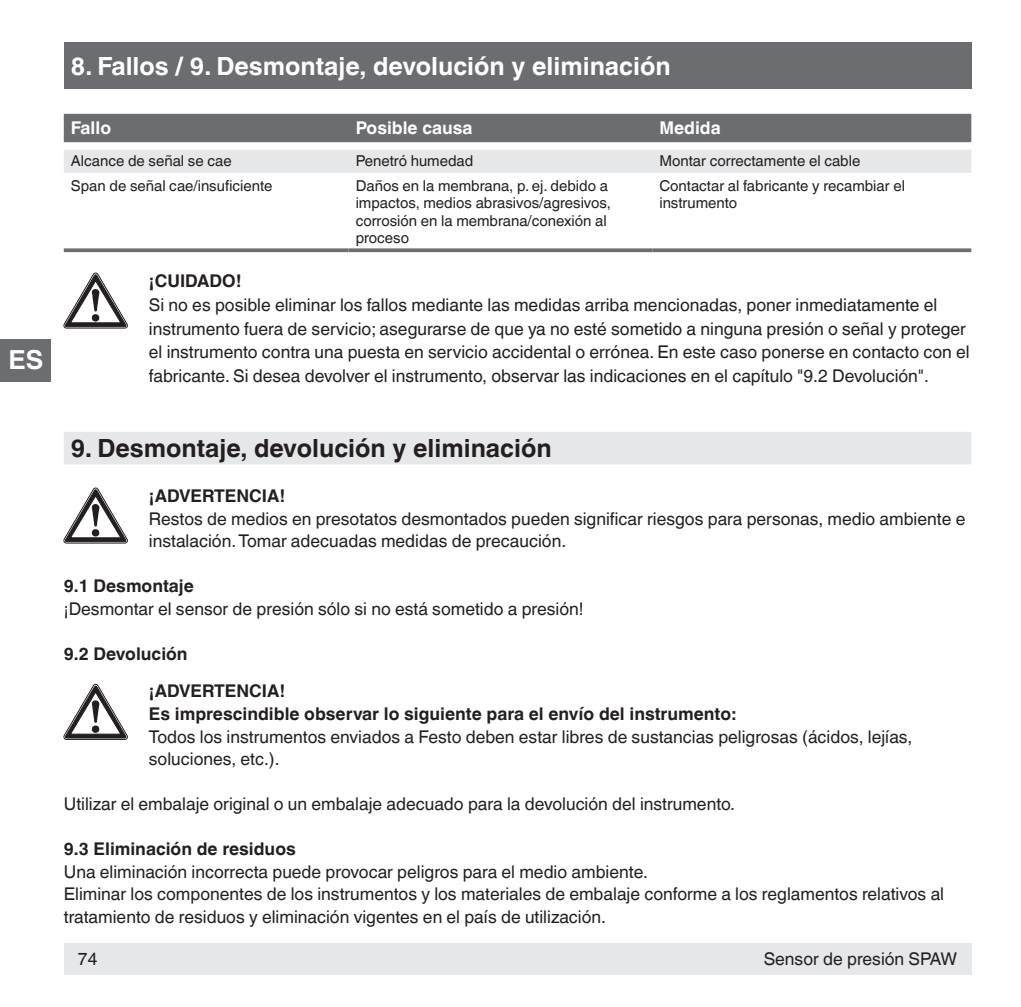
<style>
.page{position:relative;width:1021px;height:1007px;background:#fff}
.page>*{position:absolute;margin:0;border:0;box-sizing:border-box;transform-origin:0 0}
.t1{font:700 26.25px "Helvetica World";color:#fff}
.t2{font:700 25px "Helvetica World";color:#fff}
.t3{font:700 25px "Helvetica World";color:#231f20}
.t4{font:17.5px/22.5px "Helvetica World";color:#231f20}
.t5{font:700 17.5px/37.5px "Helvetica World";color:#231f20}
.t6{font:700 17.5px "Helvetica World";color:#fff}
.t7{font:15px/17.5px "Helvetica World";color:#231f20}
</style>
<div class="page">
<div style="left:64px;top:942px;width:907px;height:32px;background:#e6e7e9"></div>
<div style="left:64px;top:42px;width:907px;height:47px;background:#6c6d70"></div>
<div style="left:0;top:338px;width:50px;height:43px;background:#6c6d70"></div>
<div style="left:64px;top:432px;width:907px;height:32px;background:#e6e7e9"></div>
<div style="left:64px;top:114px;width:907px;height:28px;background:#6c6d70"></div>
<div style="left:64px;top:150px;width:907px;height:23px;background:#e6e7e9"></div>
<svg style="left:64px;top:248px;width:284px;height:4px"></svg>
<svg style="left:348px;top:248px;width:304px;height:4px"></svg>
<svg style="left:652px;top:248px;width:319px;height:4px"></svg>
<svg style="left:64px;top:488px;width:63px;height:55px"></svg>
<svg style="left:64px;top:273px;width:63px;height:55px"></svg>
<svg style="left:64px;top:684px;width:63px;height:55px"></svg>
<h1 class="t1" style="left:8px;top:345px;width:36px">ES</h1>
<h2 class="t2" style="left:71px;top:51px;width:601px">8. Fallos / 9. Desmontaje, devolución y eliminación</h2>
<p class="t6" style="left:71px;top:118px;width:42px">Fallo</p>
<p class="t6" style="left:356px;top:118px;width:118px">Posible causa</p>
<p class="t6" style="left:659px;top:118px;width:63px">Medida</p>
<p class="t7" style="left:71px;top:152px;width:162px">Alcance de señal se cae</p>
<p class="t7" style="left:356px;top:152px;width:119px">Penetró humedad</p>
<p class="t7" style="left:659px;top:152px;width:202px">Montar correctamente el cable</p>
<p class="t7" style="left:71px;top:177px;width:203px">Span de señal cae/insuficiente</p>
<p class="t7" style="left:356px;top:177px;width:257px">Daños en la membrana, p. ej. debido a impactos, medios abrasivos/agresivos, corrosión en la membrana/conexión al proceso</p>
<p class="t7" style="left:659px;top:177px;width:247px">Contactar al fabricante y recambiar el instrumento</p>
<p class="t5" style="left:149px;top:262px;width:94px">¡CUIDADO!</p>
<p class="t4" style="left:149px;top:293px;width:822px;line-height:23.8px">Si no es posible eliminar los fallos mediante las medidas arriba mencionadas, poner inmediatamente el instrumento fuera de servicio; asegurarse de que ya no esté sometido a ninguna presión o señal y proteger el instrumento contra una puesta en servicio accidental o errónea. En este caso ponerse en contacto con el fabricante. Si desea devolver el instrumento, observar las indicaciones en el capítulo "9.2 Devolución".</p>
<h2 class="t3" style="left:71px;top:434px;width:482px">9. Desmontaje, devolución y eliminación</h2>
<p class="t5" style="left:149px;top:477px;width:138px">¡ADVERTENCIA!</p>
<p class="t4" style="left:149px;top:507px;width:818px">Restos de medios en presotatos desmontados pueden significar riesgos para personas, medio ambiente e instalación. Tomar adecuadas medidas de precaución.</p>
<p class="t5" style="left:64px;top:567px;width:131px">9.1 Desmontaje</p>
<p class="t4" style="left:64px;top:597px;width:521px">¡Desmontar el sensor de presión sólo si no está sometido a presión!</p>
<p class="t5" style="left:149px;top:635px;width:138px;text-indent:-85px">9.2 Devolución ¡ADVERTENCIA!</p>
<p class="t5" style="left:149px;top:695px;width:588px">Es imprescindible observar lo siguiente para el envío del instrumento:</p>
<p class="t4" style="left:149px;top:725px;width:765px">Todos los instrumentos enviados a Festo deben estar libres de sustancias peligrosas (ácidos, lejías, soluciones, etc.).</p>
<p class="t4" style="left:64px;top:792px;width:673px">Utilizar el embalaje original o un embalaje adecuado para la devolución del instrumento.</p>
<p class="t5" style="left:64px;top:830px;width:233px">9.3 Eliminación de residuos</p>
<p class="t4" style="left:64px;top:860px;width:881px">Una eliminación incorrecta puede provocar peligros para el medio ambiente.<br>Eliminar los componentes de los instrumentos y los materiales de embalaje conforme a los reglamentos relativos al tratamiento de residuos y eliminación vigentes en el país de utilización.</p>
<p class="t4" style="left:78px;top:947px;width:21px">74</p>
<p class="t4" style="left:763px;top:947px;width:195px">Sensor de presión SPAW</p>
</div>
